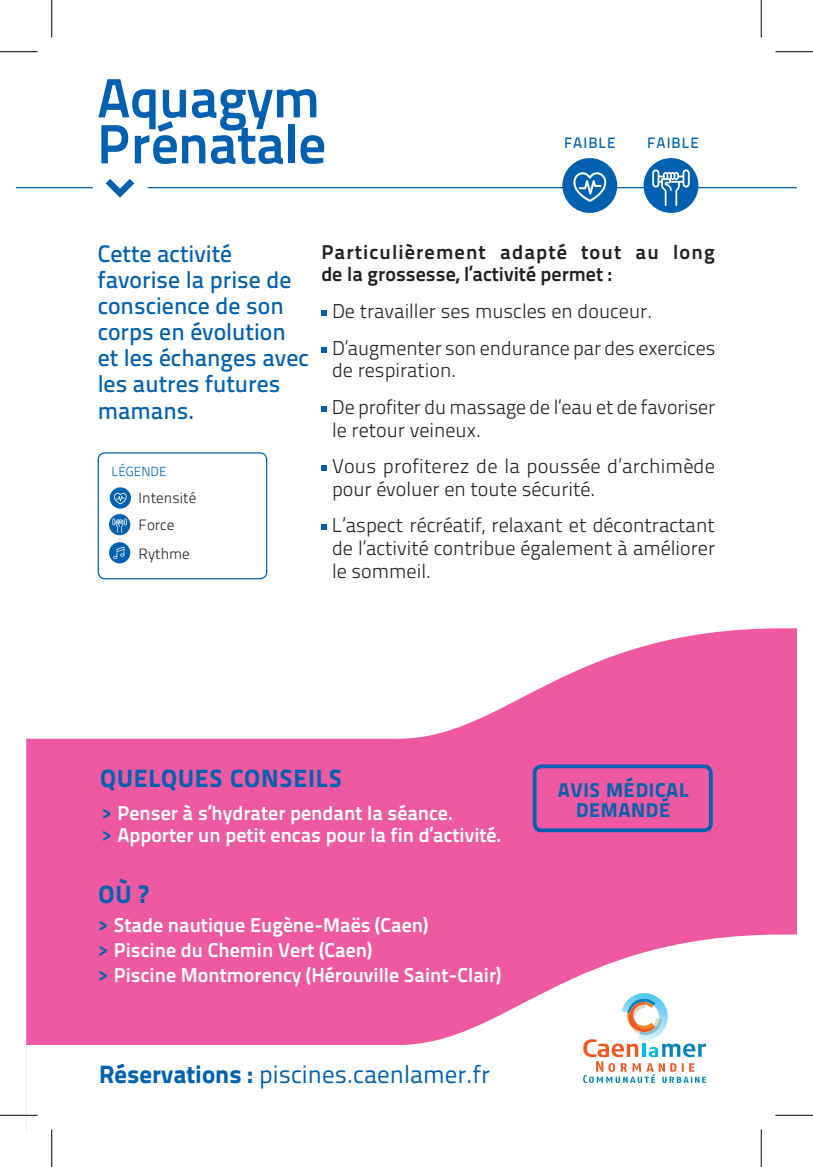
<style>
.page{position:relative;width:813px;height:1167px;background:#fff}
.page>*{position:absolute;margin:0;border:0;box-sizing:border-box;transform-origin:0 0}
.t1{font:55.25px/46px "Titillium Text 14 L 800 wt";letter-spacing:-.01em;color:#0161b0}
.t2{font:25px "Titillium Text 14 L 400 wt";color:#0161b0}
.t3{font:25px "Titillium Text 14 L 999 wt";letter-spacing:.03em;color:#0161b0}
.t4{font:23.75px/26.2px "Titillium Text 14 L 600 wt";color:#0161b0}
.t5{font:20px/36.8px "Titillium Text 14 L 250 wt";color:#231f20}
.t6{font:20px/25px "Titillium Text 14 L 800 wt";color:#fff}
.t7{font:20px/22.5px "Titillium Text 14 L 800 wt";letter-spacing:.055em;color:#231f20}
.t8{font:20px/20px "Titillium Text 14 L 999 wt";letter-spacing:.03em;color:#0161b0;text-align:center}
.t9{font:15px "Titillium Text 14 L 250 wt";color:#231f20}
.t10{font:15px "Titillium Text 14 L 600 wt";letter-spacing:.07em;color:#0161b0}
.t11{font:13.25px "Titillium Text 14 L 250 wt";color:#0161b0}
.s1{color:#0161b0}
.s2{font-family:"Titillium Text 14 L 999 wt"}
</style>
<div class="page">
<svg style="left:26px;top:628px;width:770px;height:305px;fill:#ef59a1"></svg>
<svg style="left:321px;top:310px;width:6px;height:6px"></svg>
<svg style="left:321px;top:347px;width:6px;height:5px"></svg>
<svg style="left:321px;top:406px;width:6px;height:6px"></svg>
<svg style="left:321px;top:465px;width:6px;height:6px"></svg>
<svg style="left:321px;top:524px;width:6px;height:6px"></svg>
<hr style="left:147px;top:187px;width:649px;height:1px;background:#0161b0">
<hr style="left:16px;top:187px;width:77px;height:1px;background:#0161b0">
<div style="left:562px;top:158px;width:55px;height:55px;background:#0161b0;border-radius:50%"></div>
<svg style="left:573px;top:172px;width:33px;height:30px"></svg>
<div style="left:643px;top:158px;width:55px;height:55px;background:#0161b0;border-radius:50%"></div>
<svg style="left:651px;top:169px;width:38px;height:37px"></svg>
<svg style="left:105px;top:179px;width:30px;height:19px"></svg>
<svg style="left:26px;top:933px;width:770px;height:198px"></svg>
<div style="left:574px;top:991px;width:140px;height:96px;background:#fff"></div>
<svg style="left:583px;top:993px;width:122px;height:89px"></svg>
<div style="left:110px;top:487px;width:21px;height:21px;background:#0161b0;border-radius:50%"></div>
<svg style="left:114px;top:493px;width:13px;height:11px"></svg>
<div style="left:109px;top:514px;width:21px;height:21px;background:#0161b0;border-radius:50%"></div>
<svg style="left:112px;top:518px;width:15px;height:14px"></svg>
<div style="left:109px;top:542px;width:21px;height:21px;background:#0161b0;border-radius:50%"></div>
<svg style="left:113px;top:546px;width:11px;height:13px"></svg>
<div style="left:98px;top:452px;width:169px;height:127px;border:1px solid #0161b0;border-radius:7px"></div>
<div style="left:532px;top:764px;width:180px;height:68px;border:4px solid #0161b0;border-radius:7px"></div>
<hr style="left:0;top:1113px;width:38px;height:3px;background:#fff">
<hr style="left:775px;top:1113px;width:37px;height:3px;background:#fff">
<hr style="left:50px;top:1129px;width:3px;height:37px;background:#fff">
<hr style="left:759px;top:1129px;width:3px;height:37px;background:#fff">
<hr style="left:0;top:51px;width:38px;height:1px;background:#000">
<hr style="left:775px;top:51px;width:37px;height:1px;background:#000">
<hr style="left:0;top:1114px;width:38px;height:1px;background:#000">
<hr style="left:775px;top:1114px;width:37px;height:1px;background:#000">
<hr style="left:51px;top:0;width:1px;height:37px;background:#000">
<hr style="left:51px;top:1129px;width:1px;height:37px;background:#000">
<hr style="left:760px;top:0;width:1px;height:37px;background:#000">
<hr style="left:760px;top:1129px;width:1px;height:37px;background:#000">
<h1 class="t1" style="left:97px;top:75px;width:230px">Aquagym<br>Prénatale</h1>
<p class="t10" style="left:563px;top:134px;width:53px">FAIBLE</p>
<p class="t10" style="left:647px;top:134px;width:53px">FAIBLE</p>
<p class="t4" style="left:98px;top:240px;width:212px">Cette activité favorise la prise de conscience de son corps en évolution et les échanges avec les autres futures mamans.</p>
<p class="t7" style="left:321px;top:240px;width:395px">Particulièrement adapté tout au long de la grossesse, l’activité permet :</p>
<p class="t5" style="left:332px;top:293px;width:384px">De travailler ses muscles en douceur.<br>D’augmenter son endurance par des exercices</p>
<p class="t5" style="left:332px;top:352px;width:384px">de respiration.<br>De profiter du massage de l’eau et de favoriser</p>
<p class="t5" style="left:332px;top:411px;width:384px">le retour veineux.<br>Vous profiterez de la poussée d’archimède</p>
<p class="t5" style="left:332px;top:470px;width:384px">pour évoluer en toute sécurité.<br>L’aspect récréatif, relaxant et décontractant</p>
<p class="t5" style="left:332px;top:537px;width:384px;line-height:22.5px">de l’activité contribue également à améliorer le sommeil.</p>
<p class="t11" style="left:111px;top:463px;width:56px">LÉGENDE</p>
<p class="t9" style="left:138px;top:489px;width:59px">Intensité</p>
<p class="t9" style="left:138px;top:516px;width:37px">Force</p>
<p class="t9" style="left:138px;top:544px;width:53px">Rythme</p>
<p class="t3" style="left:100px;top:762px;width:243px">QUELQUES CONSEILS</p>
<p class="t6" style="left:102px;top:801px;width:400px;line-height:22.5px"><span class="s1">&gt;</span> Penser à s’hydrater pendant la séance.<br><span class="s1">&gt;</span> Apporter un petit encas pour la fin d’activité.</p>
<p class="t3" style="left:98px;top:878px;width:51px">OÙ ?</p>
<p class="t6" style="left:98px;top:912px;width:404px"><span class="s1">&gt;</span> Stade nautique Eugène-Maës (Caen)<br><span class="s1">&gt;</span> Piscine du Chemin Vert (Caen)<br><span class="s1">&gt;</span> Piscine Montmorency (Hérouville Saint-Clair)</p>
<p class="t2" style="left:99px;top:1059px;width:392px"><span class="s2">Réservations :</span> piscines.caenlamer.fr</p>
<p class="t8" style="left:557px;top:779px;width:132px">AVIS MÉDICAL<br>DEMANDÉ</p>
</div>
